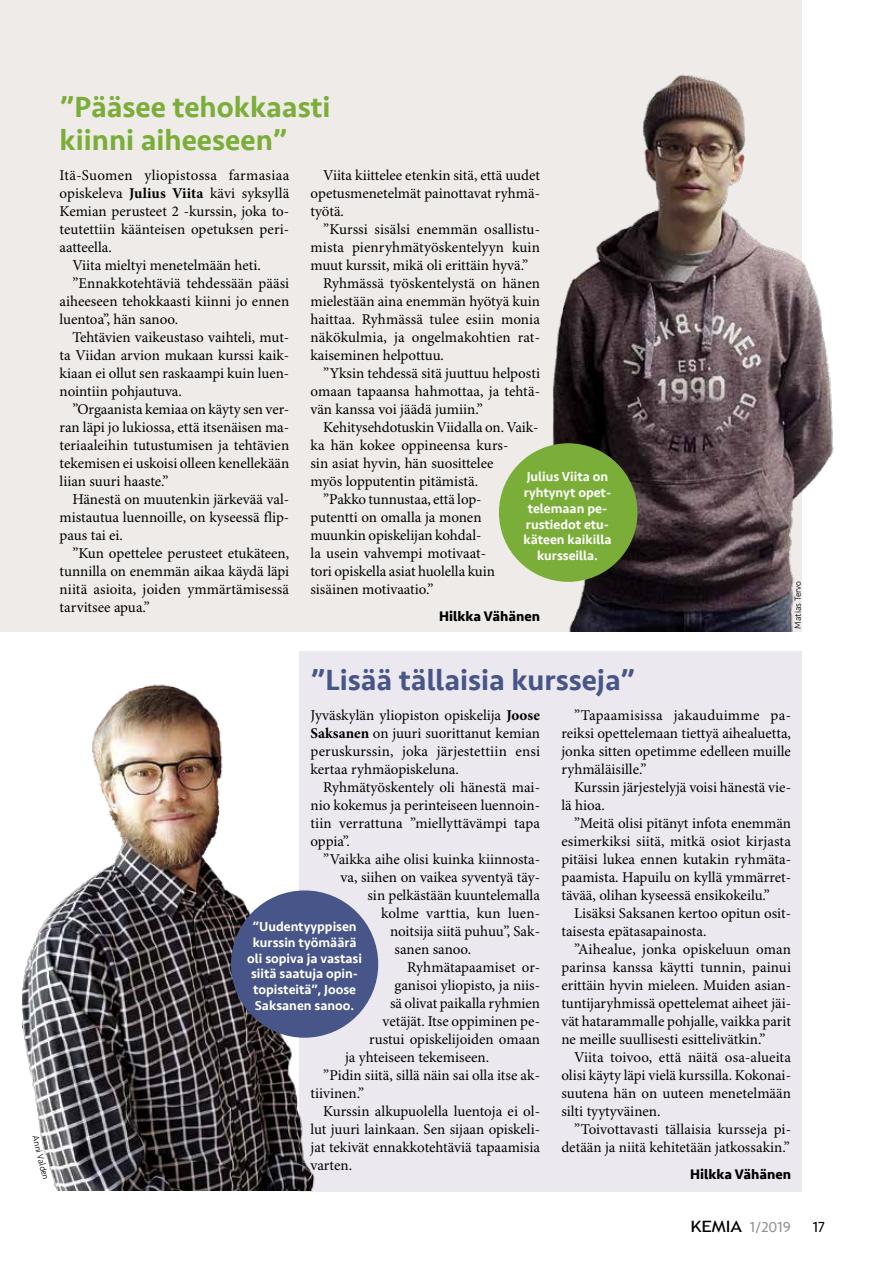
<style>
.page{position:relative;width:893px;height:1263px;background:#fff}
.page>*{position:absolute;margin:0;border:0;box-sizing:border-box;transform-origin:0 0}
.t1{font:500 30px/33px "Seravek";color:#7bae38}
.t2{font:500 30px "Seravek";color:#475588}
.t3{font:15px/18px "Minion Pro";color:#000;text-align:justify}
.t4{font:15px "Minion Pro";letter-spacing:.02em;color:#000}
.t5{font:15px "Seravek";color:#939393}
.t6{font:15px "Seravek";color:#000}
.t7{font:700 14.25px "Seravek";color:#000}
.t8{font:500 13.5px/15.8px "Seravek";color:#fff;text-align:center}
.t9{font:300 9px "Seravek";color:#000}
.s1{font-weight:700}
.s2{font-family:"Trebuchet MS";font-size:15.6px;color:#000}
</style>
<div class="page">
<div style="left:300px;top:651px;width:502px;height:540px;background:#ebe9ef"></div>
<div style="left:0;top:0;width:802px;height:632px;background:#eeebe9"></div>
<img style="left:23px;top:676px;width:297px;height:515px">
<img style="left:538px;top:75px;width:296px;height:557px">
<div style="left:231px;top:890px;width:147px;height:148px;background:#475588;border-radius:50%"></div>
<div style="left:499px;top:443px;width:138px;height:139px;background:#7bae38;border-radius:50%"></div>
<h1 class="t1" style="left:60px;top:91px;width:273px">”Pääsee tehokkaasti kiinni aiheeseen”</h1>
<p class="t4" style="left:60px;top:166px;width:231px">Itä-Suomen yliopistossa farmasiaa</p>
<p class="t3" style="left:60px;top:185px;width:231px">opiskeleva <span class="s1">Julius Viita</span> kävi syksyllä</p>
<p class="t3" style="left:60px;top:203px;width:231px">Kemian perusteet 2 -kurssin, joka to-</p>
<p class="t3" style="left:60px;top:221px;width:231px">teutettiin käänteisen opetuksen peri-</p>
<p class="t3" style="left:60px;top:239px;width:54px">aatteella.</p>
<p class="t3" style="left:72px;top:257px;width:190px">Viita mieltyi menetelmään heti.</p>
<p class="t3" style="left:72px;top:275px;width:218px">”Ennakkotehtäviä tehdessään pääsi</p>
<p class="t3" style="left:60px;top:293px;width:231px">aiheeseen tehokkaasti kiinni jo ennen</p>
<p class="t3" style="left:60px;top:311px;width:120px">luentoa”, hän sanoo.</p>
<p class="t3" style="left:72px;top:329px;width:218px">Tehtävien vaikeustaso vaihteli, mut-</p>
<p class="t3" style="left:60px;top:347px;width:231px">ta Viidan arvion mukaan kurssi kaik-</p>
<p class="t3" style="left:60px;top:365px;width:231px">kiaan ei ollut sen raskaampi kuin luen-</p>
<p class="t3" style="left:60px;top:383px;width:124px">nointiin pohjautuva.</p>
<p class="t3" style="left:72px;top:401px;width:218px">”Orgaanista kemiaa on käyty sen ver-</p>
<p class="t3" style="left:60px;top:419px;width:231px">ran läpi jo lukiossa, että itsenäisen ma-</p>
<p class="t3" style="left:60px;top:437px;width:231px">teriaaleihin tutustumisen ja tehtävien</p>
<p class="t3" style="left:60px;top:455px;width:231px">tekemisen ei uskoisi olleen kenellekään</p>
<p class="t3" style="left:60px;top:473px;width:110px">liian suuri haaste.”</p>
<p class="t3" style="left:72px;top:491px;width:218px">Hänestä on muutenkin järkevää val-</p>
<p class="t3" style="left:60px;top:509px;width:231px">mistautua luennoille, on kyseessä flip-</p>
<p class="t3" style="left:60px;top:527px;width:65px">paus tai ei.</p>
<p class="t3" style="left:72px;top:545px;width:218px">”Kun opettelee perusteet etukäteen,</p>
<p class="t3" style="left:60px;top:563px;width:231px">tunnilla on enemmän aikaa käydä läpi</p>
<p class="t3" style="left:60px;top:581px;width:231px">niitä asioita, joiden ymmärtämisessä</p>
<p class="t3" style="left:60px;top:599px;width:92px">tarvitsee apua.”</p>
<p class="t3" style="left:310px;top:167px;width:231px;text-indent:13px">Viita kiittelee etenkin sitä, että uudet opetusmenetelmät painottavat ryhmä&shy;työtä.</p>
<p class="t3" style="left:323px;top:221px;width:218px">”Kurssi sisälsi enemmän osallistu-</p>
<p class="t3" style="left:310px;top:239px;width:231px">mista pienryhmätyöskentelyyn kuin</p>
<p class="t3" style="left:310px;top:257px;width:219px">muut kurssit, mikä oli erittäin hyvä.”</p>
<p class="t3" style="left:323px;top:275px;width:218px">Ryhmässä työskentelystä on hänen</p>
<p class="t3" style="left:310px;top:293px;width:231px">mielestään aina enemmän hyötyä kuin</p>
<p class="t3" style="left:310px;top:311px;width:231px">haittaa. Ryhmässä tulee esiin monia</p>
<p class="t3" style="left:310px;top:329px;width:231px">näkökulmia, ja ongelmakohtien rat-</p>
<p class="t3" style="left:310px;top:347px;width:135px">kaiseminen helpottuu.</p>
<p class="t3" style="left:323px;top:365px;width:218px">”Yksin tehdessä sitä juuttuu helposti</p>
<p class="t3" style="left:310px;top:383px;width:231px">omaan tapaansa hahmottaa, ja tehtä-</p>
<p class="t3" style="left:310px;top:401px;width:174px">vän kanssa voi jäädä jumiin.”</p>
<p class="t3" style="left:323px;top:419px;width:217px">Kehitysehdotuskin Viidalla on. Vaik-</p>
<p class="t3" style="left:310px;top:437px;width:200px">ka hän kokee oppineensa kurs-</p>
<p class="t3" style="left:310px;top:455px;width:184px">sin asiat hyvin, hän suosittelee</p>
<p class="t3" style="left:310px;top:473px;width:169px">myös lopputentin pitämistä.</p>
<p class="t3" style="left:323px;top:491px;width:160px">”Pakko tunnustaa, että lop-</p>
<p class="t3" style="left:310px;top:509px;width:173px">putentti on omalla ja monen</p>
<p class="t3" style="left:310px;top:527px;width:173px">muunkin opiskelijan kohdal-</p>
<p class="t3" style="left:310px;top:545px;width:177px">la usein vahvempi motivaat-</p>
<p class="t3" style="left:310px;top:563px;width:186px">tori opiskella asiat huolella kuin</p>
<p class="t3" style="left:310px;top:581px;width:124px">sisäinen motivaatio.”</p>
<p class="t7" style="left:439px;top:604px;width:102px">Hilkka Vähänen</p>
<p class="t8" style="left:523px;top:469px;width:89px">Julius Viita on ryhtynyt opet&shy;telemaan pe&shy;rustiedot etu&shy;käteen kaikilla kursseilla.</p>
<p class="t9" style="left:792px;top:629px;width:49px;rotate:-90deg">Matias Tervo</p>
<p class="t9" style="left:40px;top:1134px;width:47px;rotate:76deg">Anni Valden</p>
<h1 class="t2" style="left:310px;top:662px;width:326px">”Lisää tällaisia kursseja”</h1>
<p class="t3" style="left:310px;top:707px;width:231px">Jyväskylän yliopiston opiskelija <span class="s1">Joose Saksanen</span> on juuri suorittanut kemian peruskurssin, joka järjestettiin ensi kertaa ryhmäopiskeluna.</p>
<p class="t3" style="left:310px;top:779px;width:231px;text-indent:13px">Ryhmätyöskentely oli hänestä mai&shy;nio kokemus ja perinteiseen luennoin&shy;tiin verrattuna ”miellyttävämpi tapa oppia”.</p>
<p class="t3" style="left:323px;top:851px;width:218px">”Vaikka aihe olisi kuinka kiinnosta-</p>
<p class="t3" style="left:340px;top:869px;width:201px">va, siihen on vaikea syventyä täy-</p>
<p class="t3" style="left:367px;top:887px;width:174px">sin pelkästään kuuntelemalla</p>
<p class="t3" style="left:381px;top:905px;width:161px">kolme varttia, kun luen-</p>
<p class="t3" style="left:390px;top:923px;width:152px">noitsija siitä puhuu”, Sak-</p>
<p class="t3" style="left:394px;top:941px;width:78px">sanen sanoo.</p>
<p class="t3" style="left:407px;top:959px;width:134px">Ryhmätapaamiset or-</p>
<p class="t3" style="left:394px;top:977px;width:147px">ganisoi yliopisto, ja niis-</p>
<p class="t3" style="left:390px;top:995px;width:152px">sä olivat paikalla ryhmien</p>
<p class="t3" style="left:382px;top:1013px;width:159px">vetäjät. Itse oppiminen pe-</p>
<p class="t3" style="left:369px;top:1031px;width:173px">rustui opiskelijoiden omaan</p>
<p class="t3" style="left:345px;top:1049px;width:146px">ja yhteiseen tekemiseen.</p>
<p class="t3" style="left:323px;top:1067px;width:218px">”Pidin siitä, sillä näin sai olla itse ak-</p>
<p class="t3" style="left:310px;top:1085px;width:55px">tiivinen.”</p>
<p class="t3" style="left:323px;top:1103px;width:218px">Kurssin alkupuolella luentoja ei ol-</p>
<p class="t3" style="left:310px;top:1121px;width:231px">lut juuri lainkaan. Sen sijaan opiskeli-</p>
<p class="t3" style="left:310px;top:1139px;width:231px">jat tekivät ennakkotehtäviä tapaamisia</p>
<p class="t3" style="left:310px;top:1157px;width:43px">varten.</p>
<p class="t3" style="left:561px;top:707px;width:231px;text-indent:13px">”Tapaamisissa jakauduimme pa&shy;reiksi opettelemaan tiettyä aihealuetta, jonka sitten opetimme edelleen muille ryhmäläisille.”</p>
<p class="t3" style="left:561px;top:779px;width:231px;text-indent:13px">Kurssin järjestelyjä voisi hänestä vie&shy;lä hioa.</p>
<p class="t3" style="left:561px;top:815px;width:231px;text-indent:13px">”Meitä olisi pitänyt infota enemmän esimerkiksi siitä, mitkä osiot kirjasta pitäisi lukea ennen kutakin ryhmäta&shy;paamista. Hapuilu on kyllä ymmärret&shy;tävää, olihan kyseessä ensikokeilu.”</p>
<p class="t3" style="left:561px;top:905px;width:231px;text-indent:13px">Lisäksi Saksanen kertoo opitun osit&shy;taisesta epätasapainosta.</p>
<p class="t3" style="left:561px;top:941px;width:231px;text-indent:13px">”Aihealue, jonka opiskeluun oman parinsa kanssa käytti tunnin, painui erittäin hyvin mieleen. Muiden asian&shy;tuntijaryhmissä opettelemat aiheet jäi&shy;vät hatarammalle pohjalle, vaikka parit ne meille suullisesti esittelivätkin.”</p>
<p class="t3" style="left:561px;top:1049px;width:231px;text-indent:13px">Viita toivoo, että näitä osa-alueita olisi käyty läpi vielä kurssilla. Kokonai&shy;suutena hän on uuteen menetelmään silti tyytyväinen.</p>
<p class="t3" style="left:561px;top:1121px;width:231px;text-align:right">”Toivottavasti tällaisia kursseja pi&shy;detään ja niitä kehitetään jatkossakin.”</p>
<p class="t7" style="left:690px;top:1162px;width:102px">Hilkka Vähänen</p>
<p class="t8" style="left:247px;top:919px;width:116px">”Uudentyyppisen kurssin työmäärä oli sopiva ja vastasi siitä saatuja opin&shy;topisteitä”, Joose<br>Saksanen sanoo.</p>
<p class="t5" style="left:690px;top:1215px;width:102px"><span class="s2">KEMIA</span> 1/2019</p>
<p class="t6" style="left:813px;top:1215px;width:14px">17</p>
</div>
